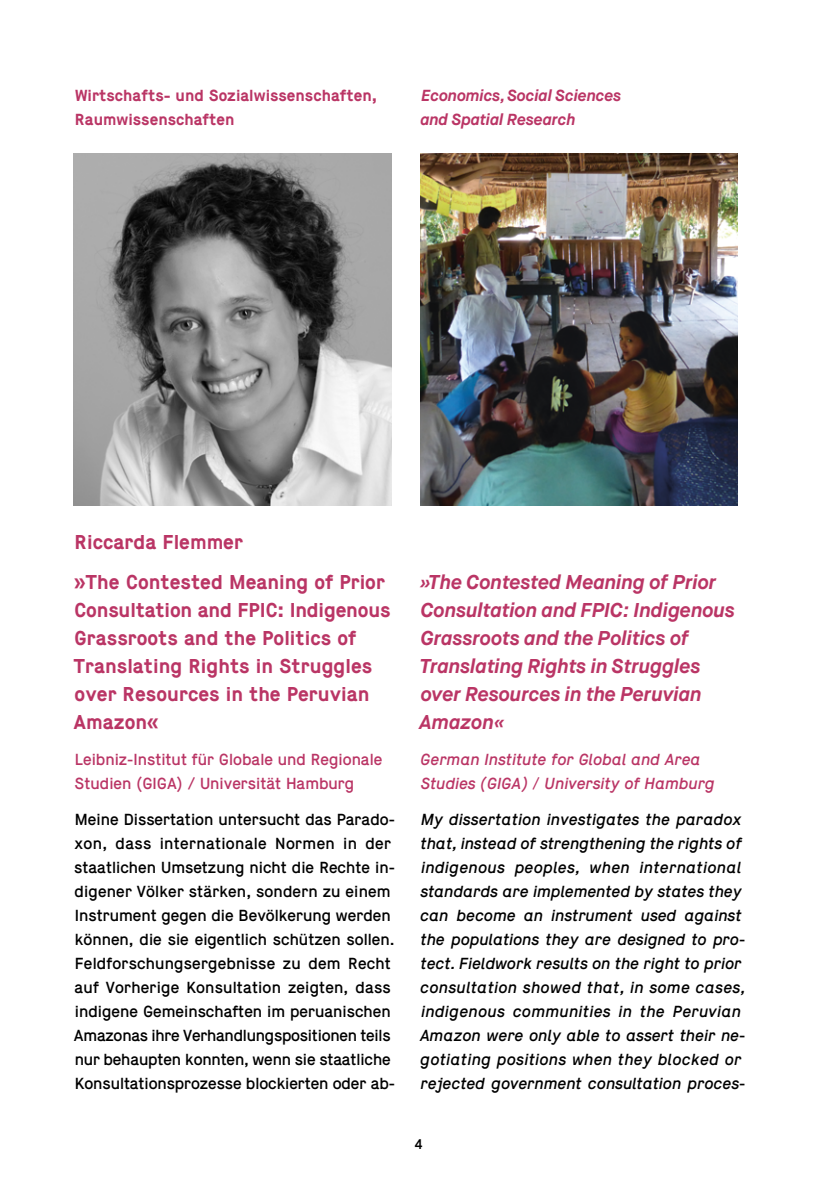
<style>
.page{position:relative;width:840px;height:1191px;background:#fff}
.page>*{position:absolute;margin:0;border:0;box-sizing:border-box;transform-origin:0 0}
.t1{font:700 20px/28px "Maison";color:#ba3565}
.t2{font:italic 700 20px/28px "Maison Neue";color:#ba3565}
.t3{font:16px/24px "Maison";color:#000}
.t4{font:italic 16px/24px "Maison";color:#000}
.t5{font:16px/24px "Maison";color:#ba3565}
.t6{font:italic 16px/24px "Maison";color:#ba3565}
.t7{font:700 16px/24px "Maison";color:#ba3565}
.t8{font:italic 700 16px/24px "Maison Neue";color:#ba3565}
.t9{font:14px "Maison Mono";color:#000}
</style>
<div class="page">
<img style="left:74px;top:153px;width:317px;height:352px">
<img style="left:420px;top:153px;width:317px;height:352px">
<p class="t7" style="left:75px;top:84px;width:303px">Wirtschafts- und Sozialwissenschaften,<br>Raumwissenschaften</p>
<p class="t8" style="left:420px;top:84px;width:202px">Economics, Social Sciences and Spatial Research</p>
<p class="t1" style="left:73px;top:522px;width:313px;line-height:40px">Riccarda Flemmer<br>»The Contested Meaning of Prior</p>
<p class="t1" style="left:73px;top:596px;width:318px">Consultation and FPIC: Indigenous<br>Grassroots and the Politics of<br>Translating Rights in Struggles over Resources in the Peruvian<br>Amazon«</p>
<p class="t5" style="left:75px;top:748px;width:309px">Leibniz-Institut für Globale und Regionale<br>Studien (GIGA) / Universität Hamburg</p>
<p class="t3" style="left:74px;top:808px;width:322px">Meine Dissertation untersucht das Parado&shy;xon, dass internationale Normen in der staatlichen Umsetzung nicht die Rechte in&shy;digener Völker stärken, sondern zu einem Instrument gegen die Bevölkerung werden können, die sie eigentlich schützen sollen.<br>Feldforschungsergebnisse zu dem Recht auf Vorherige Konsultation zeigten, dass indigene Gemeinschaften im peruanischen Amazonas ihre Verhandlungspositionen teils nur behaupten konnten, wenn sie staatliche Konsultationsprozesse blockierten oder ab-</p>
<p class="t2" style="left:419px;top:568px;width:317px">»The Contested Meaning of Prior<br>Consultation and FPIC: Indigenous<br>Grassroots and the Politics of<br>Translating Rights in Struggles over Resources in the Peruvian<br>Amazon«</p>
<p class="t6" style="left:420px;top:748px;width:295px">German Institute for Global and Area<br>Studies (GIGA) / University of Hamburg</p>
<p class="t4" style="left:420px;top:808px;width:326px">My dissertation investigates the paradox that, instead of strengthening the rights of indigenous peoples, when international standards are implemented by states they can become an instrument used against the populations they are designed to pro&shy;tect. Fieldwork results on the right to prior consultation showed that, in some cases, indigenous communities in the Peruvian Amazon were only able to assert their ne&shy;gotiating positions when they blocked or rejected government consultation proces-</p>
<p class="t9" style="left:414px;top:1136px;width:10px">4</p>
</div>
